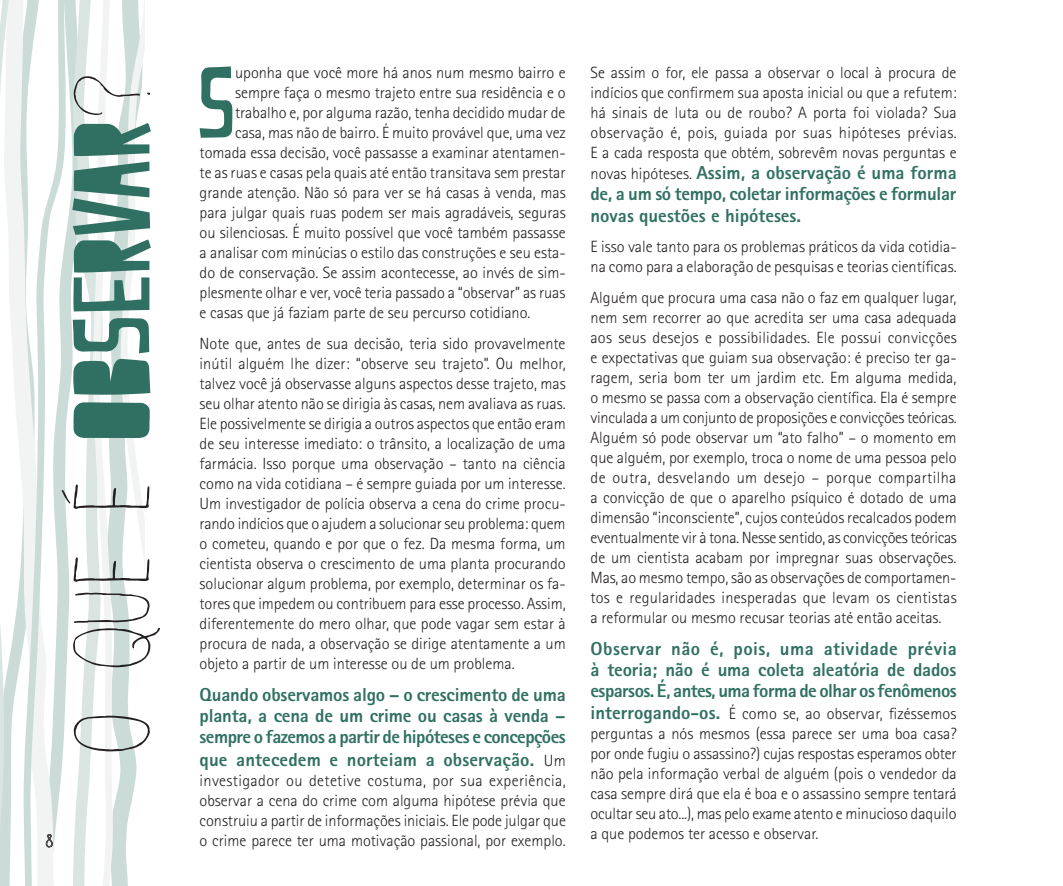
<style>
.page{position:relative;width:1063px;height:886px;background:#fff}
.page>*{position:absolute;margin:0;border:0;box-sizing:border-box;transform-origin:0 0}
.t1{font:108.12px "Peach Milk";color:#307062}
.t2{font:100.88px "Peach Milk";color:#307062}
.t3{font:800 18.75px/21.2px "Rotis Sans Serif";letter-spacing:-.015em;color:#307062;text-align:justify}
.t4{font:300 16.25px/20px "Rotis Sans Serif";color:#231f20;text-align:justify}
.s1{font-family:"DK Lampion";color:#231f20}
.s2{font-weight:300;font-size:16.25px;color:#231f20}
.s3{font-weight:800;font-size:18.75px;color:#307062}
</style>
<div class="page">
<svg style="left:0;top:0;width:16px;height:886px"></svg>
<svg style="left:16px;top:0;width:54px;height:886px"></svg>
<svg style="left:70px;top:0;width:74px;height:886px"></svg>
<h1 class="t1" style="left:50px;top:757px;width:687px;rotate:-90deg"><span class="s1">O QUE É</span> OBSERVAR<span class="s1">?</span></h1>
<h2 class="t2" style="left:198px;top:45px;width:39px">S</h2>
<p class="t4" style="left:235px;top:62px;width:332px">uponha que você more há anos num mesmo bairro e</p>
<p class="t4" style="left:235px;top:82px;width:332px">sempre faça o mesmo trajeto entre sua residência e o</p>
<p class="t4" style="left:235px;top:102px;width:332px">trabalho e, por alguma razão, tenha decidido mudar de</p>
<p class="t4" style="left:235px;top:122px;width:332px">casa, mas não de bairro. É muito provável que, uma vez</p>
<p class="t4" style="left:200px;top:142px;width:368px">tomada essa decisão, você passasse a examinar atentamen-</p>
<p class="t4" style="left:200px;top:162px;width:367px">te as ruas e casas pela quais até então transitava sem prestar</p>
<p class="t4" style="left:200px;top:182px;width:368px">grande atenção. Não só para ver se há casas à venda, mas</p>
<p class="t4" style="left:200px;top:202px;width:368px">para julgar quais ruas podem ser mais agradáveis, seguras</p>
<p class="t4" style="left:200px;top:222px;width:368px">ou silenciosas. É muito possível que você também passasse</p>
<p class="t4" style="left:200px;top:242px;width:368px">a analisar com minúcias o estilo das construções e seu esta-</p>
<p class="t4" style="left:200px;top:263px;width:368px">do de conservação. Se assim acontecesse, ao invés de sim-</p>
<p class="t4" style="left:200px;top:283px;width:367px">plesmente olhar e ver, você teria passado a “observar” as ruas</p>
<p class="t4" style="left:200px;top:303px;width:332px">e casas que já faziam parte de seu percurso cotidiano.</p>
<p class="t4" style="left:200px;top:333px;width:368px">Note que, antes de sua decisão, teria sido provavelmente inútil alguém lhe dizer: “observe seu trajeto”. Ou melhor, talvez você já observasse alguns aspectos desse trajeto, mas seu olhar atento não se dirigia às casas, nem avaliava as ruas.<br>Ele possivelmente se dirigia a outros aspectos que então eram de seu interesse imediato: o trânsito, a localização de uma farmácia. Isso porque uma observação – tanto na ciência como na vida cotidiana – é sempre guiada por um interesse.<br>Um investigador de polícia observa a cena do crime procu&shy;rando indícios que o ajudem a solucionar seu problema: quem o cometeu, quando e por que o fez. Da mesma forma, um cientista observa o crescimento de uma planta procurando solucionar algum problema, por exemplo, determinar os fa&shy;tores que impedem ou contribuem para esse processo. Assim, diferentemente do mero olhar, que pode vagar sem estar à procura de nada, a observação se dirige atentamente a um objeto a partir de um interesse ou de um problema.</p>
<p class="t3" style="left:200px;top:683px;width:368px;line-height:21.6px">Quando observamos algo – o crescimento de uma planta, a cena de um crime ou casas à venda – sempre o fazemos a partir de hipóteses e concepções que antecedem e norteiam a observação. <span class="s2">Um</span></p>
<p class="t4" style="left:200px;top:770px;width:368px">investigador ou detetive costuma, por sua experiência, observar a cena do crime com alguma hipótese prévia que construiu a partir de informações iniciais. Ele pode julgar que o crime parece ter uma motivação passional, por exemplo.</p>
<p class="t4" style="left:591px;top:62px;width:368px">Se assim o for, ele passa a observar o local à procura de indícios que confirmem sua aposta inicial ou que a refutem: há sinais de luta ou de roubo? A porta foi violada? Sua observação é, pois, guiada por suas hipóteses prévias.<br>E a cada resposta que obtém, sobrevêm novas perguntas e</p>
<p class="t3" style="left:591px;top:162px;width:368px"><span class="s2">novas hipóteses.</span> Assim, a observação é uma forma de, a um só tempo, coletar informações e formular novas questões e hipóteses.</p>
<p class="t4" style="left:591px;top:237px;width:368px">E isso vale tanto para os problemas práticos da vida cotidia&shy;na como para a elaboração de pesquisas e teorias científicas.</p>
<p class="t4" style="left:591px;top:287px;width:368px">Alguém que procura uma casa não o faz em qualquer lugar, nem sem recorrer ao que acredita ser uma casa adequada aos seus desejos e possibilidades. Ele possui convicções e expectativas que guiam sua observação: é preciso ter ga&shy;ragem, seria bom ter um jardim etc. Em alguma medida, o mesmo se passa com a observação científica. Ela é sempre vinculada a um conjunto de proposições e convicções teóricas.<br>Alguém só pode observar um “ato falho” – o momento em que alguém, por exemplo, troca o nome de uma pessoa pelo de outra, desvelando um desejo – porque compartilha a convicção de que o aparelho psíquico é dotado de uma dimensão “inconsciente”, cujos conteúdos recalcados podem eventualmente vir à tona. Nesse sentido, as convicções teóricas de um cientista acabam por impregnar suas observações.<br>Mas, ao mesmo tempo, são as observações de comportamen&shy;tos e regularidades inesperadas que levam os cientistas a reformular ou mesmo recusar teorias até então aceitas.</p>
<p class="t3" style="left:591px;top:638px;width:368px">Observar não é, pois, uma atividade prévia à teoria; não é uma coleta aleatória de dados esparsos. É, antes, uma forma de olhar os fenômenos</p>
<p class="t4" style="left:591px;top:703px;width:368px"><span class="s3">interrogando-os.</span> É como se, ao observar, fizéssemos perguntas a nós mesmos (essa parece ser uma boa casa? por onde fugiu o assassino?) cujas respostas esperamos obter não pela informação verbal de alguém (pois o vendedor da casa sempre dirá que ela é boa e o assassino sempre tentará ocultar seu ato...), mas pelo exame atento e minucioso daquilo a que podemos ter acesso e observar.</p>
</div>
